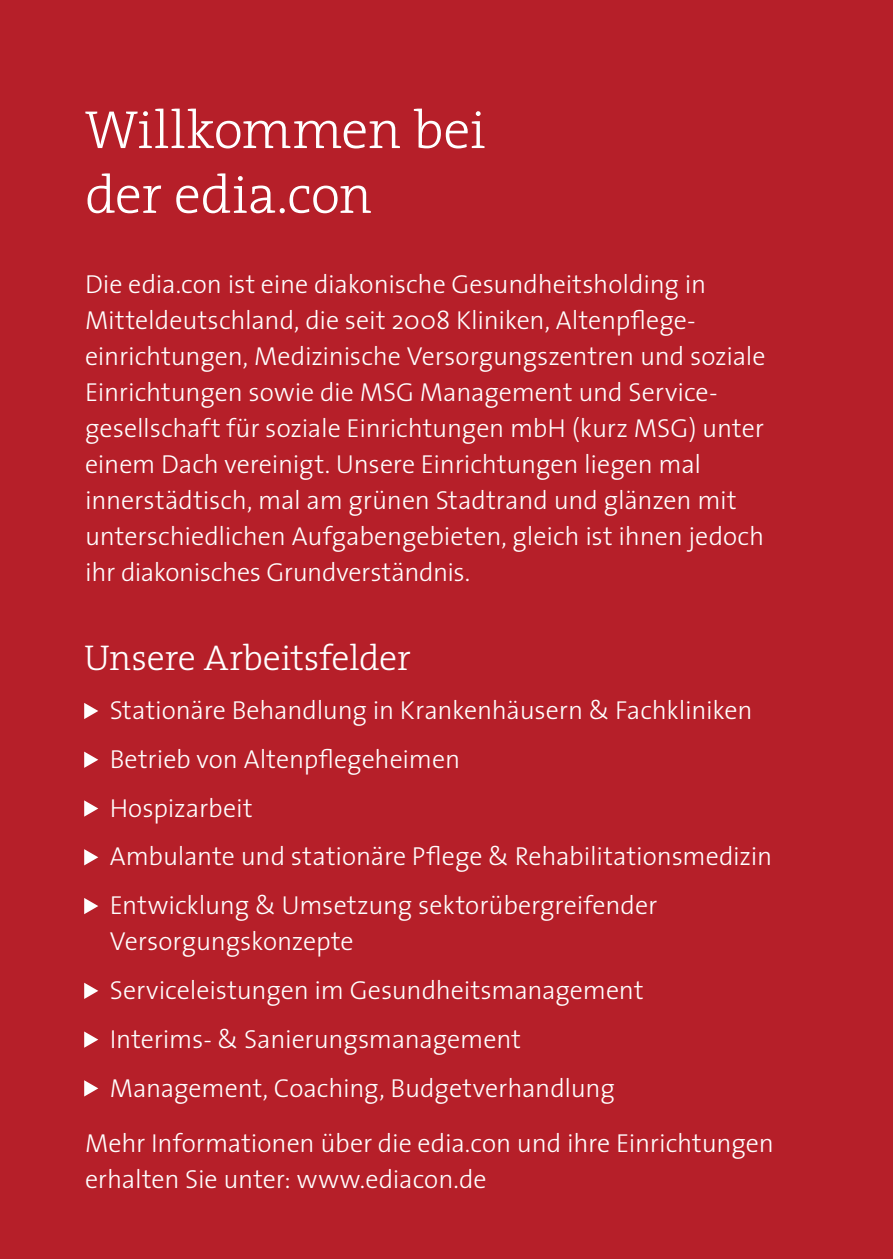
<style>
.page{position:relative;width:893px;height:1259px;background:#b61f29}
.page>*{position:absolute;margin:0;border:0;box-sizing:border-box;transform-origin:0 0}
.t1{font:300 54px/64.8px "The Serif";letter-spacing:-.005em;color:#fff}
.t2{font:300 36px "The Serif";letter-spacing:-.005em;color:#fff}
.t3{font:300 26.1px/36px "The Sans";letter-spacing:-.005em;color:#fff}
</style>
<div class="page">
<svg style="left:84px;top:703px;width:14px;height:16px"></svg>
<svg style="left:84px;top:751px;width:14px;height:17px"></svg>
<svg style="left:84px;top:800px;width:14px;height:16px"></svg>
<svg style="left:84px;top:849px;width:14px;height:16px"></svg>
<svg style="left:84px;top:898px;width:14px;height:16px"></svg>
<svg style="left:84px;top:982px;width:14px;height:17px"></svg>
<svg style="left:84px;top:1031px;width:14px;height:16px"></svg>
<svg style="left:84px;top:1080px;width:14px;height:16px"></svg>
<h1 class="t1" style="left:85px;top:96px;width:402px">Willkommen bei der edia.con</h1>
<p class="t3" style="left:85px;top:266px;width:682px">Die edia.con ist eine diakonische Gesundheitsholding in Mitteldeutschland, die seit 2008 Kliniken, Altenpflege&shy;einrichtungen, Medizinische Versorgungszentren und soziale Einrichtungen sowie die MSG Management und Service&shy;gesellschaft für soziale Einrichtungen mbH (kurz MSG) unter einem Dach vereinigt. Unsere Einrichtungen liegen mal innerstädtisch, mal am grünen Stadtrand und glänzen mit unterschiedlichen Aufgabengebieten, gleich ist ihnen jedoch ihr diakonisches Grundverständnis.</p>
<h2 class="t2" style="left:84px;top:628px;width:328px">Unsere Arbeitsfelder</h2>
<p class="t3" style="left:110px;top:685px;width:664px;line-height:48.9px">Stationäre Behandlung in Krankenhäusern &amp; Fachkliniken Betrieb von Altenpflegeheimen<br>Hospizarbeit<br>Ambulante und stationäre Pflege &amp; Rehabilitationsmedizin Entwicklung &amp; Umsetzung sektorübergreifender</p>
<p class="t3" style="left:110px;top:916px;width:536px;line-height:48.9px">Versorgungskonzepte<br>Serviceleistungen im Gesundheitsmanagement Interims- &amp; Sanierungsmanagement Management, Coaching, Budgetverhandlung</p>
<p class="t3" style="left:85px;top:1124px;width:690px">Mehr Informationen über die edia.con und ihre Einrichtungen erhalten Sie unter: www.ediacon.de</p>
</div>
